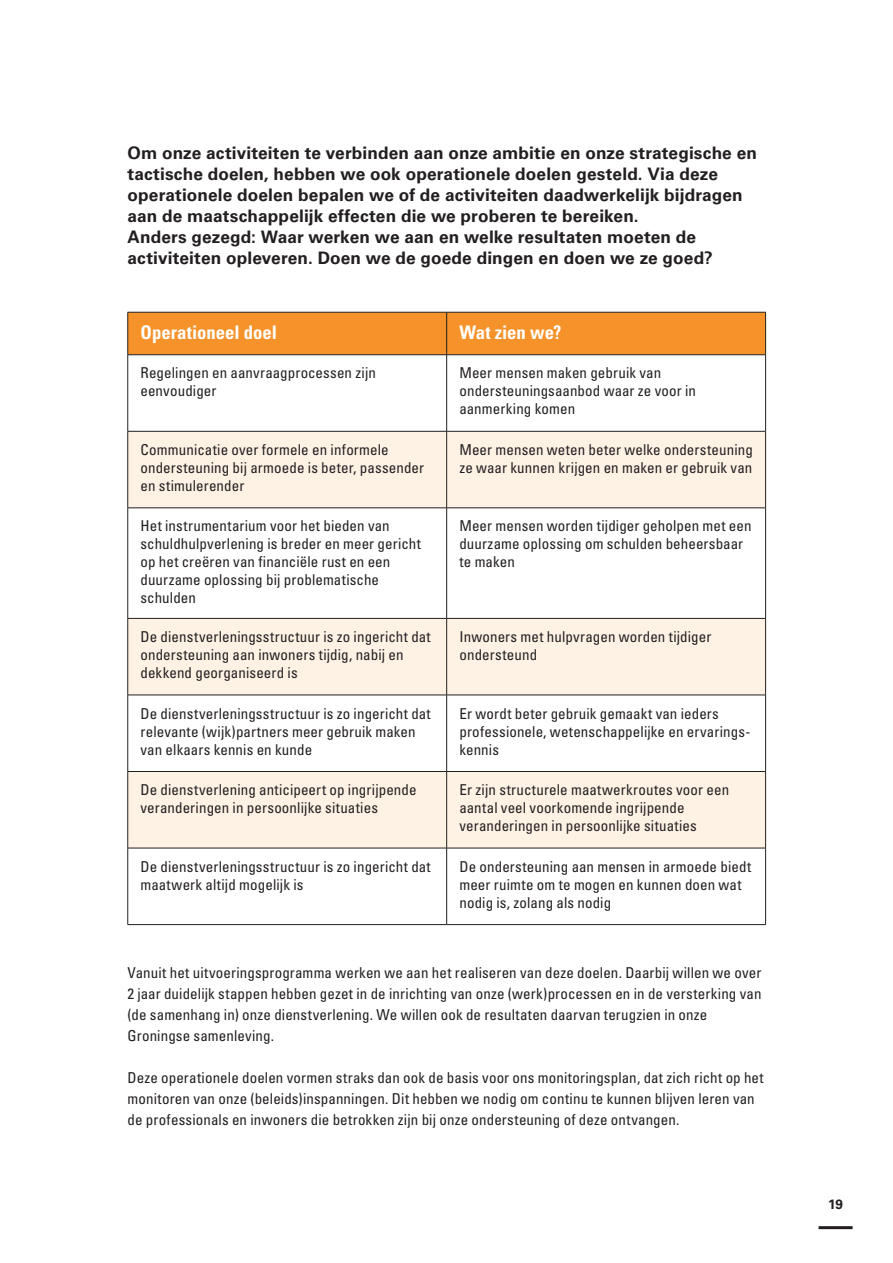
<style>
.page{position:relative;width:893px;height:1263px;background:#fff}
.page>*{position:absolute;margin:0;border:0;box-sizing:border-box;transform-origin:0 0}
.t1{font:700 condensed 18.75px "Univers";color:#fff}
.t2{font:700 17.25px/21px "Univers";letter-spacing:.005em;color:#231f20}
.t3{font:condensed 15px/18px "Univers";letter-spacing:.01em;color:#231f20}
.t4{font:700 13.5px "Univers";color:#231f20}
</style>
<div class="page">
<hr style="left:819px;top:1226px;width:34px;height:3px;background:#231f20">
<div style="left:128px;top:313px;width:637px;height:41px;background:#f6922a"></div>
<svg style="left:128px;top:432px;width:637px;height:416px;fill:#fef2e5"></svg>
<hr style="left:128px;top:312px;width:319px;height:1px;background:#231f20">
<hr style="left:127px;top:312px;width:1px;height:43px;background:#231f20">
<hr style="left:447px;top:312px;width:319px;height:1px;background:#231f20">
<hr style="left:446px;top:312px;width:1px;height:43px;background:#231f20">
<hr style="left:765px;top:312px;width:1px;height:43px;background:#231f20">
<hr style="left:128px;top:354px;width:319px;height:1px;background:#231f20">
<hr style="left:127px;top:355px;width:1px;height:76px;background:#231f20">
<hr style="left:447px;top:354px;width:319px;height:1px;background:#231f20">
<hr style="left:446px;top:355px;width:1px;height:76px;background:#231f20">
<hr style="left:765px;top:355px;width:1px;height:76px;background:#231f20">
<hr style="left:128px;top:431px;width:319px;height:1px;background:#231f20">
<hr style="left:127px;top:431px;width:1px;height:77px;background:#231f20">
<hr style="left:447px;top:431px;width:319px;height:1px;background:#231f20">
<hr style="left:446px;top:431px;width:1px;height:77px;background:#231f20">
<hr style="left:765px;top:431px;width:1px;height:77px;background:#231f20">
<hr style="left:128px;top:508px;width:319px;height:1px;background:#231f20">
<hr style="left:127px;top:508px;width:1px;height:110px;background:#231f20">
<hr style="left:447px;top:508px;width:319px;height:1px;background:#231f20">
<hr style="left:446px;top:508px;width:1px;height:110px;background:#231f20">
<hr style="left:765px;top:508px;width:1px;height:110px;background:#231f20">
<hr style="left:128px;top:618px;width:319px;height:1px;background:#231f20">
<hr style="left:127px;top:619px;width:1px;height:76px;background:#231f20">
<hr style="left:447px;top:618px;width:319px;height:1px;background:#231f20">
<hr style="left:446px;top:619px;width:1px;height:76px;background:#231f20">
<hr style="left:765px;top:619px;width:1px;height:76px;background:#231f20">
<hr style="left:128px;top:695px;width:319px;height:1px;background:#231f20">
<hr style="left:127px;top:695px;width:1px;height:76px;background:#231f20">
<hr style="left:447px;top:695px;width:319px;height:1px;background:#231f20">
<hr style="left:446px;top:695px;width:1px;height:76px;background:#231f20">
<hr style="left:765px;top:695px;width:1px;height:76px;background:#231f20">
<hr style="left:128px;top:771px;width:319px;height:1px;background:#231f20">
<hr style="left:127px;top:772px;width:1px;height:76px;background:#231f20">
<hr style="left:447px;top:771px;width:319px;height:1px;background:#231f20">
<hr style="left:446px;top:772px;width:1px;height:76px;background:#231f20">
<hr style="left:765px;top:772px;width:1px;height:76px;background:#231f20">
<hr style="left:128px;top:848px;width:319px;height:1px;background:#231f20">
<hr style="left:127px;top:848px;width:1px;height:76px;background:#231f20">
<hr style="left:447px;top:848px;width:319px;height:1px;background:#231f20">
<hr style="left:446px;top:848px;width:1px;height:76px;background:#231f20">
<hr style="left:765px;top:848px;width:1px;height:76px;background:#231f20">
<hr style="left:128px;top:924px;width:319px;height:1px;background:#231f20">
<hr style="left:447px;top:924px;width:319px;height:1px;background:#231f20">
<p class="t2" style="left:128px;top:143px;width:631px">Om onze activiteiten te verbinden aan onze ambitie en onze strategische en tactische doelen, hebben we ook operationele doelen gesteld. Via deze operationele doelen bepalen we of de activiteiten daadwerkelijk bijdragen aan de maatschappelijk effecten die we proberen te bereiken.<br>Anders gezegd: Waar werken we aan en welke resultaten moeten de activiteiten opleveren. Doen we de goede dingen en doen we ze goed?</p>
<p class="t1" style="left:141px;top:320px;width:138px">Operationeel doel</p>
<p class="t1" style="left:459px;top:320px;width:104px">Wat zien we?</p>
<p class="t3" style="left:141px;top:364px;width:237px">Regelingen en aanvraagprocessen zijn eenvoudiger</p>
<p class="t3" style="left:459px;top:364px;width:238px">Meer mensen maken gebruik van ondersteuningsaanbod waar ze voor in aanmerking komen</p>
<p class="t3" style="left:141px;top:440px;width:285px">Communicatie over formele en informele ondersteuning bij armoede is beter, passender en stimulerender</p>
<p class="t3" style="left:459px;top:440px;width:295px">Meer mensen weten beter welke ondersteuning ze waar kunnen krijgen en maken er gebruik van</p>
<p class="t3" style="left:141px;top:517px;width:282px">Het instrumentarium voor het bieden van schuldhulpverlening is breder en meer gericht op het creëren van financiële rust en een duurzame oplossing bij problematische schulden</p>
<p class="t3" style="left:459px;top:517px;width:294px">Meer mensen worden tijdiger geholpen met een duurzame oplossing om schulden beheersbaar te maken</p>
<p class="t3" style="left:141px;top:627px;width:292px">De dienstverleningsstructuur is zo ingericht dat ondersteuning aan inwoners tijdig, nabij en dekkend georganiseerd is</p>
<p class="t3" style="left:459px;top:627px;width:253px">Inwoners met hulpvragen worden tijdiger ondersteund</p>
<p class="t3" style="left:141px;top:704px;width:292px">De dienstverleningsstructuur is zo ingericht dat relevante (wijk)partners meer gebruik maken van elkaars kennis en kunde</p>
<p class="t3" style="left:459px;top:704px;width:292px">Er wordt beter gebruik gemaakt van ieders professionele, wetenschappelijke en ervarings&shy;kennis</p>
<p class="t3" style="left:141px;top:780px;width:278px">De dienstverlening anticipeert op ingrijpende veranderingen in persoonlijke situaties</p>
<p class="t3" style="left:459px;top:780px;width:271px">Er zijn structurele maatwerkroutes voor een aantal veel voorkomende ingrijpende veranderingen in persoonlijke situaties</p>
<p class="t3" style="left:141px;top:857px;width:292px">De dienstverleningsstructuur is zo ingericht dat maatwerk altijd mogelijk is</p>
<p class="t3" style="left:459px;top:857px;width:293px">De ondersteuning aan mensen in armoede biedt meer ruimte om te mogen en kunnen doen wat nodig is, zolang als nodig</p>
<p class="t3" style="left:128px;top:962px;width:635px;line-height:21px">Vanuit het uitvoeringsprogramma werken we aan het realiseren van deze doelen. Daarbij willen we over 2 jaar duidelijk stappen hebben gezet in de inrichting van onze (werk)processen en in de versterking van (de samenhang in) onze dienstverlening. We willen ook de resultaten daarvan terugzien in onze Groningse samenleving.</p>
<p class="t3" style="left:128px;top:1067px;width:638px;line-height:21px">Deze operationele doelen vormen straks dan ook de basis voor ons monitoringsplan, dat zich richt op het monitoren van onze (beleids)inspanningen. Dit hebben we nodig om continu te kunnen blijven leren van de professionals en inwoners die betrokken zijn bij onze ondersteuning of deze ontvangen.</p>
<p class="t4" style="left:828px;top:1196px;width:16px">19</p>
</div>
